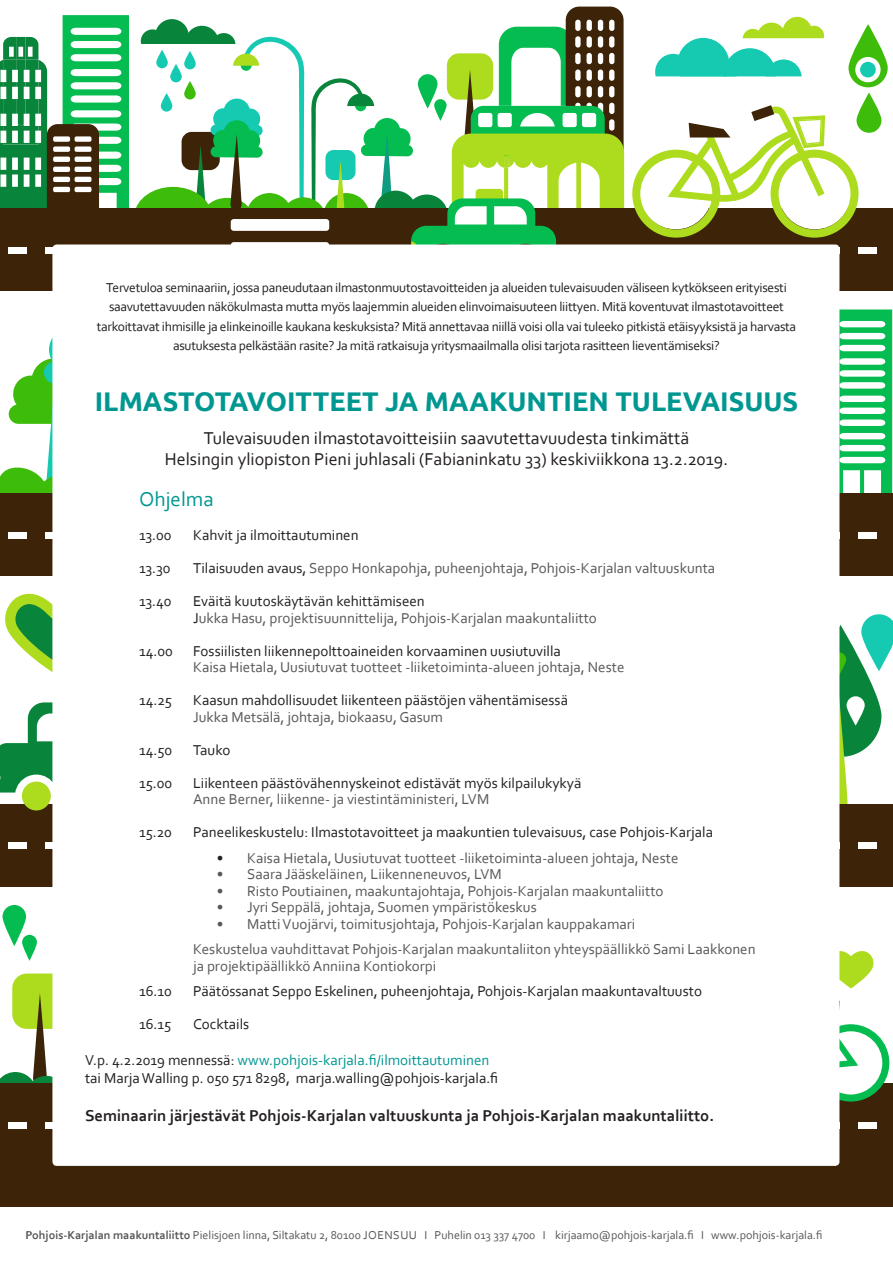
<style>
.page{position:relative;width:893px;height:1263px;background:#fff}
.page>*{position:absolute;margin:0;border:0;box-sizing:border-box;transform-origin:0 0}
.leipis{font:700 27px "Ubuntu";color:#009791}
.leipis-2{font:21px "Corbel";color:#009791}
.t1{font:18px "Corbel";color:#231f20}
.leipis-3{font:700 16.5px "Corbel";color:#231f20}
.leipis-4{font:15px/16.5px "Corbel";color:#57585a}
.leipis-5{font:15px/16.5px "Corbel";color:#231f20}
.leipis-6{font:15px "Corbel";color:#009791}
.leipis-7{font:13.5px/19.5px "Corbel";letter-spacing:-.02em;color:#231f20;text-align:center}
.t2{font:12px "Corbel";color:#57585a}
.s1{color:#231f20}
.s2{color:#57585a}
.s3{font-weight:700}
</style>
<div class="page">
<div style="left:0;top:1166px;width:893px;height:40px;background:#3d2408"></div>
<svg style="left:799px;top:625px;width:82px;height:132px;fill:#09843b"></svg>
<svg style="left:861px;top:614px;width:32px;height:57px"></svg>
<svg style="left:846px;top:696px;width:19px;height:29px"></svg>
<svg style="left:832px;top:652px;width:14px;height:23px"></svg>
<svg style="left:839px;top:679px;width:8px;height:125px"></svg>
<svg style="left:0;top:338px;width:52px;height:155px"></svg>
<svg style="left:839px;top:309px;width:53px;height:184px"></svg>
<div style="left:0;top:208px;width:892px;height:83px;background:#3d2408"></div>
<div style="left:858px;top:247px;width:19px;height:7px;background:#fff"></div>
<div style="left:821px;top:247px;width:19px;height:7px;background:#fff"></div>
<div style="left:0;top:493px;width:892px;height:82px;background:#3d2408"></div>
<div style="left:9px;top:532px;width:18px;height:6px;background:#fff"></div>
<div style="left:46px;top:532px;width:18px;height:6px;background:#fff"></div>
<div style="left:858px;top:532px;width:19px;height:6px;background:#fff"></div>
<div style="left:821px;top:532px;width:19px;height:6px;background:#fff"></div>
<div style="left:0;top:804px;width:892px;height:82px;background:#3d2408"></div>
<div style="left:9px;top:843px;width:18px;height:6px;background:#fff"></div>
<div style="left:46px;top:843px;width:18px;height:6px;background:#fff"></div>
<div style="left:858px;top:843px;width:19px;height:6px;background:#fff"></div>
<div style="left:821px;top:843px;width:19px;height:6px;background:#fff"></div>
<div style="left:0;top:1084px;width:892px;height:82px;background:#3d2408"></div>
<div style="left:9px;top:1122px;width:18px;height:7px;background:#fff"></div>
<div style="left:46px;top:1122px;width:18px;height:7px;background:#fff"></div>
<div style="left:858px;top:1122px;width:19px;height:7px;background:#fff"></div>
<div style="left:821px;top:1122px;width:19px;height:7px;background:#fff"></div>
<svg style="left:0;top:905px;width:52px;height:179px"></svg>
<svg style="left:0;top:702px;width:52px;height:90px"></svg>
<div style="left:22px;top:781px;width:29px;height:29px;background:#addb1d;border-radius:50%"></div>
<svg style="left:848px;top:24px;width:40px;height:63px;fill:#3ebc0a"></svg>
<svg style="left:856px;top:93px;width:25px;height:40px"></svg>
<svg style="left:855px;top:57px;width:26px;height:25px"></svg>
<div style="left:860px;top:62px;width:16px;height:15px;background:#15cab1;border-radius:50%"></div>
<svg style="left:5px;top:593px;width:47px;height:79px"></svg>
<svg style="left:0;top:7px;width:624px;height:247px"></svg>
<svg style="left:839px;top:951px;width:50px;height:150px"></svg>
<svg style="left:632px;top:105px;width:226px;height:133px"></svg>
<div style="left:231px;top:219px;width:98px;height:12px;background:#fff;border-radius:3px"></div>
<div style="left:231px;top:242px;width:98px;height:12px;background:#fff;border-radius:3px"></div>
<svg style="left:655px;top:17px;width:169px;height:59px"></svg>
<div style="left:52px;top:244px;width:787px;height:922px;background:#fff;border-radius:4px"></div>
<p class="leipis-7" style="left:97px;top:277px;width:701px">Tervetuloa seminaariin, jossa paneudutaan ilmastonmuutostavoitteiden ja alueiden tulevaisuuden väliseen kytkökseen erityisesti saavutettavuuden näkökulmasta mutta myös laajemmin alueiden elinvoimaisuuteen liittyen. Mitä koventuvat ilmastotavoitteet tarkoittavat ihmisille ja elinkeinoille kaukana keskuksista? Mitä annettavaa niillä voisi olla vai tuleeko pitkistä etäisyyksistä ja harvasta asutuksesta pelkästään rasite? Ja mitä ratkaisuja yritysmaailmalla olisi tarjota rasitteen lieventämiseksi?</p>
<p class="leipis" style="left:95px;top:385px;width:705px">ILMASTOTAVOITTEET JA MAAKUNTIEN TULEVAISUUS</p>
<p class="t1" style="left:204px;top:427px;width:487px">Tulevaisuuden ilmastotavoitteisiin saavutettavuudesta tinkimättä</p>
<p class="t1" style="left:165px;top:448px;width:565px">Helsingin yliopiston Pieni juhlasali (Fabianinkatu 33) keskiviikkona 13.2.2019.</p>
<p class="leipis-2" style="left:139px;top:486px;width:76px">Ohjelma</p>
<p class="leipis-5" style="left:139px;top:527px;width:34px">13.00</p>
<p class="leipis-5" style="left:193px;top:527px;width:167px">Kahvit ja ilmoittautuminen</p>
<p class="leipis-5" style="left:139px;top:560px;width:33px">13.30</p>
<p class="leipis-4" style="left:193px;top:560px;width:524px"><span class="s1">Tilaisuuden avaus,</span> Seppo Honkapohja, puheenjohtaja, Pohjois-Karjalan valtuuskunta</p>
<p class="leipis-5" style="left:139px;top:593px;width:34px">13.40</p>
<p class="leipis-4" style="left:193px;top:593px;width:405px"><span class="s1">Eväitä kuutoskäytävän kehittämiseen<br>J</span>ukka Hasu, projektisuunnittelija, Pohjois-Karjalan maakuntaliitto</p>
<p class="leipis-5" style="left:139px;top:642px;width:35px">14.00</p>
<p class="leipis-4" style="left:193px;top:642px;width:433px"><span class="s1">Fossiilisten liikennepolttoaineiden korvaaminen uusiutuvilla<br></span>Kaisa Hietala, Uusiutuvat tuotteet -liiketoiminta-alueen johtaja, Neste</p>
<p class="leipis-5" style="left:139px;top:692px;width:34px">14.25</p>
<p class="leipis-5" style="left:193px;top:692px;width:376px">Kaasun mahdollisuudet liikenteen päästöjen vähentämisessä<br><span class="s2">Jukka Metsälä, johtaja, biokaasu, Gasum</span></p>
<p class="leipis-5" style="left:139px;top:741px;width:35px">14.50</p>
<p class="leipis-5" style="left:193px;top:741px;width:39px">Tauko</p>
<p class="leipis-5" style="left:139px;top:774px;width:35px">15.00</p>
<p class="leipis-5" style="left:193px;top:774px;width:390px">Liikenteen päästövähennyskeinot edistävät myös kilpailukykyä</p>
<p class="leipis-4" style="left:193px;top:791px;width:298px">Anne Berner, liikenne- ja viestintäministeri, LVM</p>
<p class="leipis-5" style="left:139px;top:824px;width:34px">15.20</p>
<p class="leipis-5" style="left:193px;top:824px;width:522px">Paneelikeskustelu: Ilmastotavoitteet ja maakuntien tulevaisuus, case Pohjois-Karjala</p>
<p class="leipis-4" style="left:217px;top:849px;width:463px"><span class="s1">•</span> Kaisa Hietala, Uusiutuvat tuotteet -liiketoiminta-alueen johtaja, Neste</p>
<p class="leipis-4" style="left:217px;top:866px;width:287px">• Saara Jääskeläinen, Liikenneneuvos, LVM</p>
<p class="leipis-4" style="left:217px;top:882px;width:448px">• Risto Poutiainen, maakuntajohtaja, Pohjois-Karjalan maakuntaliitto</p>
<p class="leipis-4" style="left:217px;top:899px;width:321px">• Jyri Seppälä, johtaja, Suomen ympäristökeskus</p>
<p class="leipis-4" style="left:217px;top:915px;width:420px">• Matti Vuojärvi, toimitusjohtaja, Pohjois-Karjalan kauppakamari</p>
<p class="leipis-4" style="left:193px;top:941px;width:564px">Keskustelua vauhdittavat Pohjois-Karjalan maakuntaliiton yhteyspäällikkö Sami Laakkonen</p>
<p class="leipis-4" style="left:193px;top:957px;width:245px">ja projektipäällikkö Anniina Kontiokorpi</p>
<p class="leipis-5" style="left:139px;top:983px;width:34px">16.10</p>
<p class="leipis-5" style="left:193px;top:983px;width:510px">Päätössanat Seppo Eskelinen, puheenjohtaja, Pohjois-Karjalan maakuntavaltuusto</p>
<p class="leipis-5" style="left:139px;top:1016px;width:34px">16.15</p>
<p class="leipis-5" style="left:193px;top:1016px;width:58px">Cocktails</p>
<p class="leipis-6" style="left:85px;top:1051px;width:406px"><span class="s1">V.p. 4.2.2019 mennessä:</span> www.pohjois-karjala.fi/ilmoittautuminen</p>
<p class="leipis-5" style="left:85px;top:1070px;width:415px">tai Marja Walling p. 050 571 8298, marja.walling@pohjois-karjala.fi</p>
<p class="leipis-3" style="left:85px;top:1105px;width:631px">Seminaarin järjestävät Pohjois-Karjalan valtuuskunta ja Pohjois-Karjalan maakuntaliitto.</p>
<p class="t2" style="left:26px;top:1227px;width:798px"><span class="s3">Pohjois-Karjalan maakuntaliitto</span> Pielisjoen linna, Siltakatu 2, 80100 JOENSUU I Puhelin 013 337 4700 I kirjaamo@pohjois-karjala.fi I www.pohjois-karjala.fi</p>
</div>
